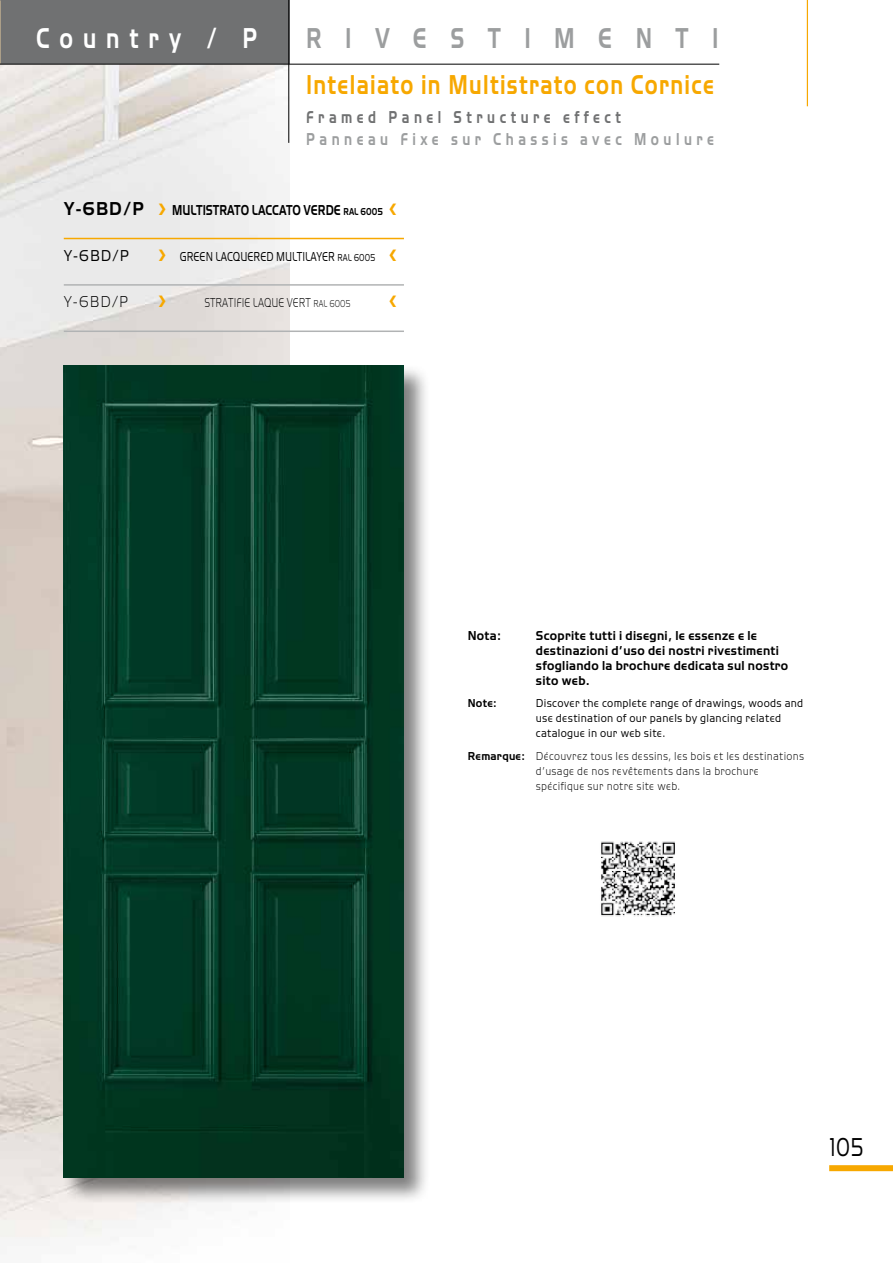
<style>
.page{position:relative;width:893px;height:1263px;background:#fff}
.page>*{position:absolute;margin:0;border:0;box-sizing:border-box;transform-origin:0 0}
.t1{font:700 30px "Handel Gothic ITC Std";letter-spacing:1.04em;color:#9c9e9f;scale:.75 1}
.t2{font:700 30px "Handel Gothic ITC Std";letter-spacing:.44em;color:#fff;scale:.75 1}
.t3{font:700 28.5px "Handel Gothic ITC Std";letter-spacing:.06em;color:#f7a800;scale:.75 1}
.t4{font:27px "Handel Gothic ITC Std";color:#000;scale:.75 1}
.t5{font:700 19.5px "Handel Gothic ITC Std";color:#000;scale:.9 1}
.t6{font:700 18px "Handel Gothic ITC Std";letter-spacing:.33em;color:#9c9e9f;scale:.75 1}
.t7{font:700 18px "Handel Gothic ITC Std";letter-spacing:.33em;color:#707172;scale:.75 1}
.t8{font:16.5px "Handel Gothic ITC Std";color:#000;scale:.9 1}
.t9{font:300 16.5px "Handel Gothic ITC Com";color:#000;scale:.9 1}
.t10{font:700 15px "Handel Gothic ITC Std";color:#000;scale:.75 1}
.t11{font:700 13.5px/15px "Handel Gothic ITC Std";letter-spacing:.025em;color:#000;scale:.9 1}
.t12{font:13.5px "Handel Gothic ITC Std";color:#000;scale:.75 1}
.t13{font:300 13.5px "Handel Gothic ITC Com";color:#000;scale:.75 1}
.t14{font:300 12px/15px "Handel Gothic ITC Com";letter-spacing:.025em;color:#000;scale:.9 1}
.t15{font:12px/15px "Handel Gothic ITC Std";letter-spacing:.025em;color:#000;scale:.9 1}
.t16{font:700 12px "Handel Gothic ITC Std";color:#000;scale:.9 1}
.s1{font-size:10.5px}
.s2{font-family:"Handel Gothic ITC Std";font-weight:700}
</style>
<div class="page">
<img style="left:0;top:65px;width:289px;height:1174px">
<div style="left:0;top:0;width:289px;height:64px;background:#707172"></div>
<hr style="left:807px;top:0;width:1px;height:106px;background:#f7a800">
<hr style="left:288px;top:0;width:1px;height:143px;background:#000">
<div style="left:829px;top:1165px;width:64px;height:6px;background:#f7a800"></div>
<hr style="left:0;top:64px;width:719px;height:1px;background:#000">
<img style="left:601px;top:841px;width:74px;height:76px">
<div style="left:61px;top:363px;width:369px;height:841px;background:#000;opacity:.5"></div>
<img style="left:64px;top:366px;width:340px;height:812px">
<hr style="left:64px;top:238px;width:340px;height:1px;background:#f7a800">
<hr style="left:64px;top:284px;width:340px;height:2px;background:#b1b3b4">
<hr style="left:64px;top:330px;width:340px;height:2px;background:#b1b3b4">
<svg style="left:159px;top:203px;width:6px;height:12px"></svg>
<svg style="left:159px;top:250px;width:6px;height:11px"></svg>
<svg style="left:159px;top:296px;width:6px;height:11px"></svg>
<h1 class="t2" style="left:36px;top:21px;width:296px">Country / P</h1>
<h1 class="t1" style="left:306px;top:21px;width:551px">RIVESTIMENTI</h1>
<h2 class="t3" style="left:306px;top:68px;width:545px">Intelaiato in Multistrato con Cornice</h2>
<h3 class="t7" style="left:306px;top:107px;width:421px">Framed Panel Structure effect</h3>
<h3 class="t6" style="left:306px;top:128px;width:546px">Panneau Fixe sur Chassis avec Moulure</h3>
<h3 class="t5" style="left:64px;top:197px;width:91px">Y-6BD/P</h3>
<p class="t10" style="left:172px;top:201px;width:282px">MULTISTRATO LACCATO VERDE <span class="s1">RAL 6005</span></p>
<p class="t8" style="left:64px;top:246px;width:74px">Y-6BD/P</p>
<p class="t12" style="left:180px;top:249px;width:263px">GREEN LACQUERED MULTILAYER <span class="s1">RAL 6005</span></p>
<p class="t9" style="left:64px;top:293px;width:73px">Y-6BD/P</p>
<p class="t13" style="left:204px;top:296px;width:197px">STRATIFIE LAQUE VERT <span class="s1">RAL 6005</span></p>
<p class="t11" style="left:468px;top:627px;width:39px">Nota:</p>
<p class="t11" style="left:536px;top:627px;width:282px">Scoprite tutti i disegni, le essenze e le destinazioni d’uso dei nostri rivestimenti sfogliando la brochure dedicata sul nostro sito web.</p>
<p class="t16" style="left:468px;top:696px;width:34px">Note:</p>
<p class="t15" style="left:536px;top:695px;width:299px">Discover the complete range of drawings, woods and use destination of our panels by glancing related catalogue in our web site.</p>
<p class="t14" style="left:536px;top:748px;width:300px;text-indent:-68px"><span class="s2">Remarque:</span> Découvrez tous les dessins, les bois et les destinations d’usage de nos revêtements dans la brochure spécifique sur notre site web.</p>
<h3 class="t4" style="left:829px;top:1132px;width:48px">105</h3>
</div>
